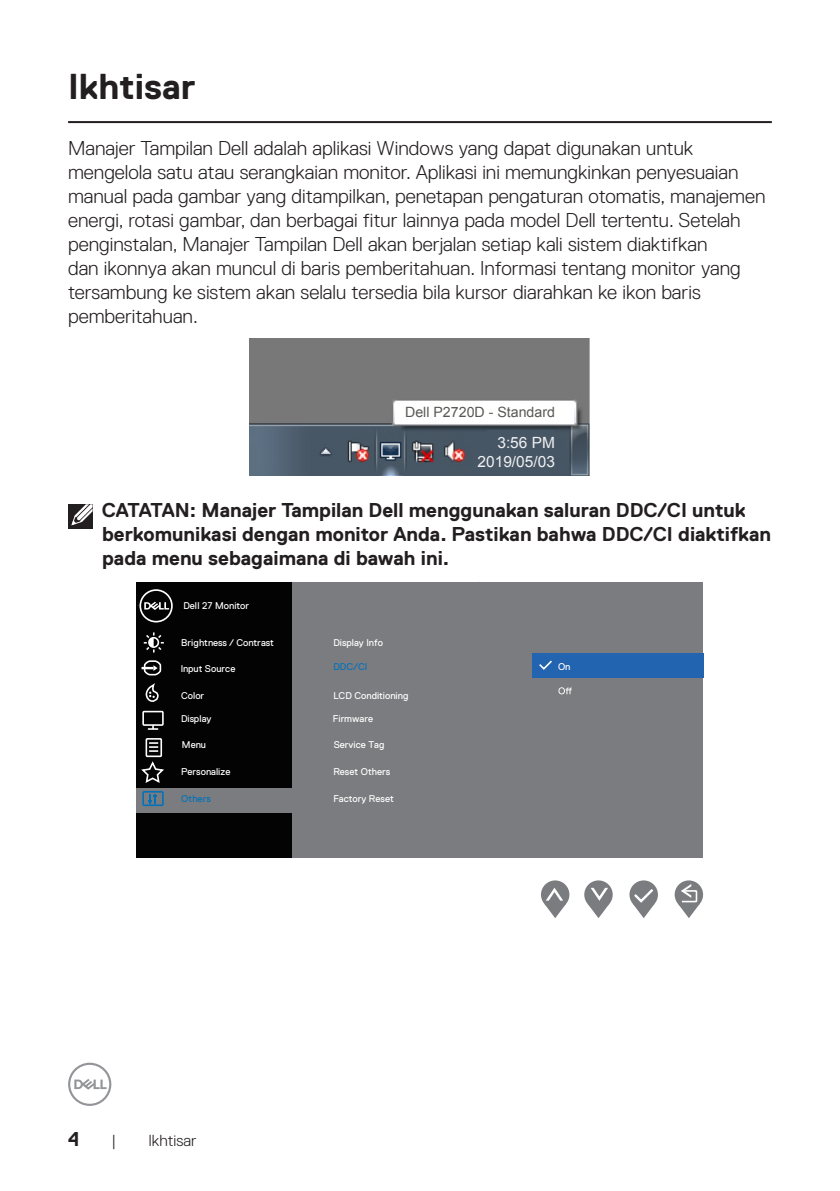
<style>
.page{position:relative;width:840px;height:1191px;background:#fff}
.page>*{position:absolute;margin:0;border:0;box-sizing:border-box;transform-origin:0 0}
.Head_1{font:700 36px "Dell Replica";color:#231f20}
.Paragraph{font:300 20px/24px "Dell Replica";color:#231f20}
.Note{font:700 20px/24px "Dell Replica";color:#231f20}
.t1{font:300 16px "Dell Replica";color:#231f20}
.t2{font:15.4px "Arial";color:#f0f0f2}
.t3{font:14.2px "Arial";color:#585853}
.t4{font:9.8px "Dell Replica";color:#fff}
.t5{font:9.8px "Dell Replica";color:#0372bb}
</style>
<div class="page">
<svg style="left:68px;top:1062px;width:43px;height:44px"></svg>
<hr style="left:68px;top:121px;width:703px;height:2px;background:#231f20">
<img style="left:249px;top:338px;width:341px;height:137px">
<div style="left:487px;top:430px;width:67px;height:41px;background:#465665"></div>
<div style="left:395px;top:404px;width:178px;height:19px;background:#fff"></div>
<div style="left:136px;top:583px;width:566px;height:275px;background:#7b7c7f"></div>
<div style="left:136px;top:583px;width:155px;height:275px;background:#030303"></div>
<div style="left:136px;top:788px;width:157px;height:24px;background:#7b7c7f"></div>
<div style="left:145px;top:737px;width:17px;height:20px;border:2px solid #fff"></div>
<svg style="left:149px;top:742px;width:9px;height:10px"></svg>
<svg style="left:148px;top:794px;width:9px;height:9px"></svg>
<div style="left:142px;top:710px;width:22px;height:16px;border:2px solid #fff"></div>
<div style="left:142px;top:790px;width:22px;height:16px;border:2px solid #0372bb"></div>
<svg style="left:144px;top:632px;width:20px;height:20px"></svg>
<svg style="left:141px;top:761px;width:23px;height:22px"></svg>
<svg style="left:139px;top:589px;width:34px;height:33px"></svg>
<svg style="left:558px;top:687px;width:13px;height:7px"></svg>
<svg style="left:141px;top:660px;width:21px;height:16px"></svg>
<div style="left:532px;top:653px;width:171px;height:24px;background:#2264b0"></div>
<svg style="left:539px;top:660px;width:13px;height:10px"></svg>
<svg style="left:540px;top:880px;width:29px;height:29px"></svg>
<div style="left:584px;top:880px;width:28px;height:29px;background:#7b7c7f;border-radius:50%"></div>
<div style="left:629px;top:880px;width:28px;height:29px;background:#7b7c7f;border-radius:50%"></div>
<svg style="left:674px;top:880px;width:28px;height:29px"></svg>
<svg style="left:544px;top:887px;width:21px;height:31px"></svg>
<svg style="left:587px;top:887px;width:22px;height:31px"></svg>
<svg style="left:631px;top:886px;width:24px;height:32px"></svg>
<svg style="left:677px;top:884px;width:22px;height:34px"></svg>
<svg style="left:143px;top:683px;width:15px;height:47px"></svg>
<div style="left:68px;top:504px;width:24px;height:25px;background:#231f20"></div>
<svg style="left:71px;top:504px;width:22px;height:22px"></svg>
<p class="Head_1" style="left:68px;top:66px;width:129px">Ikhtisar</p>
<p class="Paragraph" style="left:68px;top:136px;width:698px">Manajer Tampilan Dell adalah aplikasi Windows yang dapat digunakan untuk mengelola satu atau serangkaian monitor. Aplikasi ini memungkinkan penyesuaian manual pada gambar yang ditampilkan, penetapan pengaturan otomatis, manajemen energi, rotasi gambar, dan berbagai fitur lainnya pada model Dell tertentu. Setelah penginstalan, Manajer Tampilan Dell akan berjalan setiap kali sistem diaktifkan<br>dan ikonnya akan muncul di baris pemberitahuan. Informasi tentang monitor yang tersambung ke sistem akan selalu tersedia bila kursor diarahkan ke ikon baris pemberitahuan.</p>
<p class="t3" style="left:405px;top:402px;width:151px">Dell P2720D - Standard</p>
<p class="t2" style="left:477px;top:452px;width:79px">2019/05/03</p>
<p class="t2" style="left:497px;top:432px;width:59px">3:56 PM</p>
<p class="Note" style="left:102px;top:498px;width:670px">CATATAN: Manajer Tampilan Dell menggunakan saluran DDC/CI untuk berkomunikasi dengan monitor Anda. Pastikan bahwa DDC/CI diaktifkan pada menu sebagaimana di bawah ini.</p>
<p class="t4" style="left:183px;top:600px;width:67px">Dell 27 Monitor</p>
<p class="t4" style="left:181px;top:637px;width:94px">Brightness / Contrast</p>
<p class="t4" style="left:333px;top:637px;width:51px">Display Info</p>
<p class="t4" style="left:181px;top:663px;width:56px">Input Source</p>
<p class="t4" style="left:557px;top:661px;width:14px">On</p>
<p class="t5" style="left:333px;top:661px;width:36px">DDC/CI</p>
<p class="t4" style="left:181px;top:689px;width:25px">Color</p>
<p class="t4" style="left:333px;top:690px;width:77px">LCD Conditioning</p>
<p class="t4" style="left:181px;top:713px;width:32px">Display</p>
<p class="t4" style="left:333px;top:713px;width:42px">Firmware</p>
<p class="t4" style="left:182px;top:739px;width:26px">Menu</p>
<p class="t4" style="left:333px;top:739px;width:52px">Service Tag</p>
<p class="t4" style="left:181px;top:766px;width:51px">Personalize</p>
<p class="t5" style="left:181px;top:793px;width:31px">Others</p>
<p class="t4" style="left:333px;top:766px;width:58px">Reset Others</p>
<p class="t4" style="left:333px;top:793px;width:62px">Factory Reset</p>
<p class="Note" style="left:68px;top:1126px;width:13px">4</p>
<p class="t1" style="left:111px;top:1131px;width:6px">|</p>
<p class="t1" style="left:148px;top:1131px;width:50px">Ikhtisar</p>
</div>
